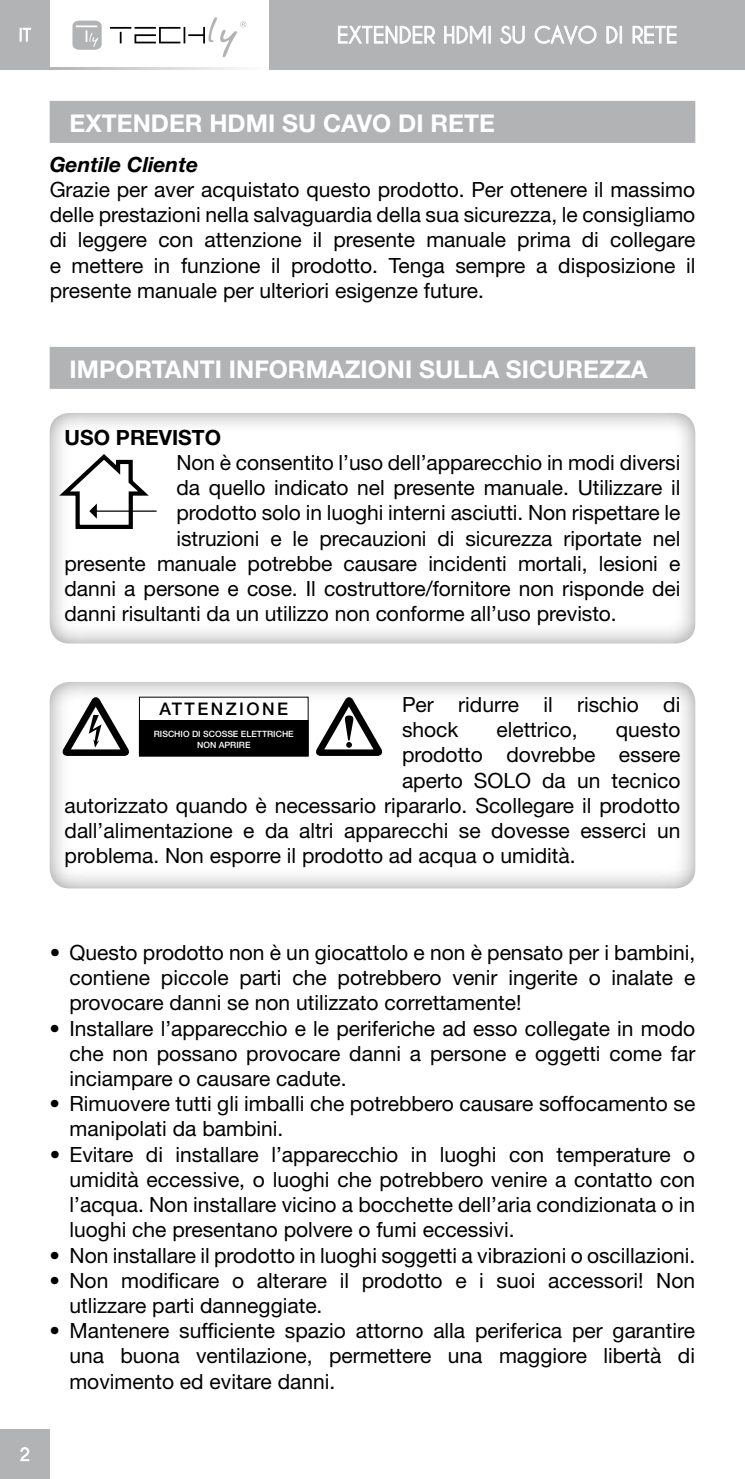
<style>
.page{position:relative;width:745px;height:1479px;background:#fff}
.page>*{position:absolute;margin:0;border:0;box-sizing:border-box;transform-origin:0 0}
.t1{font:700 24.5px "Helvetica Neue LT Std";color:#fff}
.t2{font:700 22.75px "Caviar Dreams";color:#fff}
.t3{font:21px/25.2px "Helvetica Neue LT Std";color:#000;text-align:justify}
.t4{font:italic 700 21px "Helvetica Neue LT Std";color:#000}
.t5{font:700 21px "Helvetica Neue LT Std";color:#000}
.t6{font:500 17.5px "Helvetica Neue LT Std";letter-spacing:.14em;color:#000}
.t7{font:500 8.75px/10.5px "Helvetica Neue LT Std";color:#fff;text-align:center}
</style>
<div class="page">
<svg style="left:50px;top:68px;width:190px;height:1px"></svg>
<div style="left:48px;top:407px;width:651px;height:238px;background:#000;opacity:.45"></div>
<div style="left:48px;top:676px;width:651px;height:214px;background:#000;opacity:.45"></div>
<div style="left:0;top:0;width:50px;height:69px;background:#b1b3b4"></div>
<svg style="left:20px;top:28px;width:11px;height:14px"></svg>
<div style="left:269px;top:0;width:475px;height:69px;background:#b1b3b4"></div>
<hr style="left:110px;top:27px;width:21px;height:2px;background:#000">
<svg style="left:72px;top:21px;width:30px;height:29px"></svg>
<svg style="left:134px;top:17px;width:112px;height:40px"></svg>
<div style="left:0;top:1429px;width:50px;height:49px;background:#b1b3b4"></div>
<svg style="left:20px;top:1447px;width:10px;height:14px"></svg>
<hr style="left:744px;top:0;width:1px;height:69px;background:#b1b3b4">
<svg style="left:338px;top:26px;width:97px;height:18px"></svg>
<svg style="left:444px;top:26px;width:46px;height:18px"></svg>
<svg style="left:500px;top:26px;width:24px;height:18px"></svg>
<svg style="left:534px;top:24px;width:62px;height:21px"></svg>
<svg style="left:606px;top:26px;width:15px;height:18px"></svg>
<svg style="left:632px;top:26px;width:44px;height:18px"></svg>
<div style="left:50px;top:101px;width:644px;height:42px;background:#b1b3b4"></div>
<div style="left:50px;top:347px;width:644px;height:42px;background:#b1b3b4"></div>
<hr style="left:94px;top:510px;width:62px;height:2px;background:#000">
<svg style="left:54px;top:451px;width:95px;height:80px"></svg>
<svg style="left:314px;top:696px;width:69px;height:60px"></svg>
<svg style="left:61px;top:696px;width:69px;height:60px"></svg>
<div style="left:139px;top:697px;width:169px;height:59px;background:#fff"></div>
<div style="left:139px;top:720px;width:169px;height:36px;background:#000"></div>
<p class="t2" style="left:336px;top:22px;width:342px">EXTENDER HDMI SU CAVO DI RETE</p>
<p class="t1" style="left:69px;top:108px;width:426px">EXTENDER HDMI SU CAVO DI RETE</p>
<p class="t4" style="left:50px;top:151px;width:150px">Gentile Cliente</p>
<p class="t3" style="left:50px;top:177px;width:646px">Grazie per aver acquistato questo prodotto. Per ottenere il massimo delle prestazioni nella salvaguardia della sua sicurezza, le consigliamo di leggere con attenzione il presente manuale prima di collegare e mettere in funzione il prodotto. Tenga sempre a disposizione il presente manuale per ulteriori esigenze future.</p>
<p class="t1" style="left:69px;top:354px;width:579px">IMPORTANTI INFORMAZIONI SULLA SICUREZZA</p>
<p class="t5" style="left:64px;top:424px;width:158px">USO PREVISTO</p>
<p class="t3" style="left:176px;top:449px;width:505px">Non è consentito l’uso dell’apparecchio in modi diversi</p>
<p class="t3" style="left:176px;top:475px;width:505px">da quello indicato nel presente manuale. Utilizzare il</p>
<p class="t3" style="left:176px;top:500px;width:505px">prodotto solo in luoghi interni asciutti. Non rispettare le</p>
<p class="t3" style="left:176px;top:525px;width:505px">istruzioni e le precauzioni di sicurezza riportate nel</p>
<p class="t3" style="left:64px;top:550px;width:617px">presente manuale potrebbe causare incidenti mortali, lesioni e</p>
<p class="t3" style="left:64px;top:575px;width:617px">danni a persone e cose. Il costruttore/fornitore non risponde dei</p>
<p class="t3" style="left:64px;top:601px;width:553px">danni risultanti da un utilizzo non conforme all’uso previsto.</p>
<p class="t3" style="left:402px;top:691px;width:280px">Per ridurre il rischio di shock</p>
<p class="t6" style="left:159px;top:698px;width:130px">ATTENZIONE</p>
<p class="t7" style="left:154px;top:729px;width:141px">RISCHIO DI SCOSSE ELETTRICHE<br>NON APRIRE</p>
<p class="t3" style="left:496px;top:716px;width:83px">elettrico,</p>
<p class="t3" style="left:615px;top:716px;width:66px">questo</p>
<p class="t3" style="left:402px;top:742px;width:280px">prodotto dovrebbe essere</p>
<p class="t3" style="left:402px;top:767px;width:280px">aperto SOLO da un tecnico</p>
<p class="t3" style="left:64px;top:792px;width:617px">autorizzato quando è necessario ripararlo. Scollegare il prodotto</p>
<p class="t3" style="left:64px;top:817px;width:617px">dall’alimentazione e da altri apparecchi se dovesse esserci un</p>
<p class="t3" style="left:64px;top:842px;width:512px">problema. Non esporre il prodotto ad acqua o umidità.</p>
<p class="t3" style="left:69px;top:939px;width:627px;text-indent:-20px">• Questo prodotto non è un giocattolo e non è pensato per i bambini, contiene piccole parti che potrebbero venir ingerite o inalate e provocare danni se non utilizzato correttamente!</p>
<p class="t3" style="left:69px;top:1015px;width:627px;text-indent:-20px">• Installare l’apparecchio e le periferiche ad esso collegate in modo che non possano provocare danni a persone e oggetti come far inciampare o causare cadute.</p>
<p class="t3" style="left:69px;top:1090px;width:627px;text-indent:-20px">• Rimuovere tutti gli imballi che potrebbero causare soffocamento se manipolati da bambini.</p>
<p class="t3" style="left:69px;top:1141px;width:627px;text-indent:-20px">• Evitare di installare l’apparecchio in luoghi con temperature o umidità eccessive, o luoghi che potrebbero venire a contatto con l’acqua. Non installare vicino a bocchette dell’aria condizionata o in luoghi che presentano polvere o fumi eccessivi.</p>
<p class="t3" style="left:50px;top:1242px;width:646px">• Non installare il prodotto in luoghi soggetti a vibrazioni o oscillazioni.</p>
<p class="t3" style="left:69px;top:1267px;width:627px;text-indent:-20px">• Non modificare o alterare il prodotto e i suoi accessori! Non utlizzare parti danneggiate.</p>
<p class="t3" style="left:69px;top:1317px;width:627px;text-indent:-20px">• Mantenere sufficiente spazio attorno alla periferica per garantire una buona ventilazione, permettere una maggiore libertà di movimento ed evitare danni.</p>
</div>
